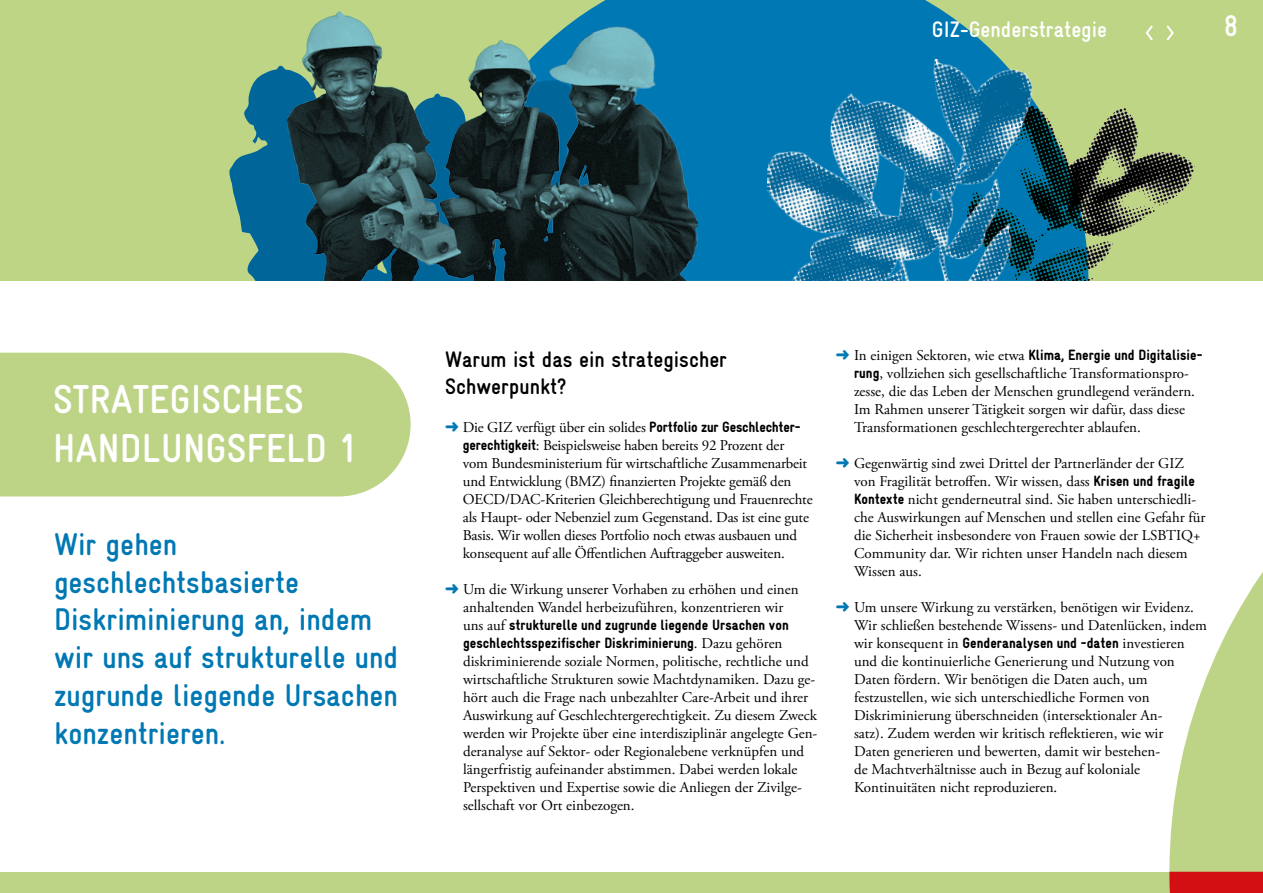
<style>
.page{position:relative;width:1263px;height:893px;background:#fff}
.page>*{position:absolute;margin:0;border:0;box-sizing:border-box;transform-origin:0 0}
.t1{font:700 40.5px/48.6px "Gravur Condensed";color:#fff}
.t2{font:700 31.5px/37.8px "Gravur Condensed";color:#0078b3}
.t3{font:700 30px "Gravur Condensed";color:#fff}
.t4{font:700 condensed 22.5px/27px "Gravur";color:#000}
.t5{font:700 22.5px "Gravur Condensed";color:#fff}
.t6{font:15px/18px "Adobe Garamond Pro";color:#000}
.t7{font:900 15px/18px "Gravur Condensed";color:#000}
.s1{color:#0078b3}
.s2{font-family:"Gravur Condensed";font-weight:900}
.s3{font-family:"Adobe Garamond Pro";font-weight:400}
</style>
<div class="page">
<div style="left:0;top:0;width:1263px;height:281px;background:#bed586"></div>
<div style="left:588px;top:0;width:404px;height:281px;background:#0078b4"></div>
<img style="left:1060px;top:108px;width:135px;height:173px">
<svg style="left:229px;top:66px;width:58px;height:215px;fill:#006599"></svg>
<svg style="left:287px;top:11px;width:411px;height:270px"></svg>
<img style="left:755px;top:51px;width:305px;height:230px">
<div style="left:0;top:353px;width:411px;height:143px;background:#bdd486"></div>
<svg style="left:1169px;top:572px;width:94px;height:300px;fill:#bdd486"></svg>
<div style="left:0;top:872px;width:1263px;height:21px;background:#bdd486"></div>
<div style="left:1169px;top:872px;width:94px;height:21px;background:#d40f14"></div>
<svg style="left:1166px;top:25px;width:8px;height:16px"></svg>
<svg style="left:1145px;top:25px;width:8px;height:16px"></svg>
<h3 class="t5" style="left:932px;top:17px;width:177px">GIZ-Genderstrategie</h3>
<h3 class="t3" style="left:1224px;top:9px;width:15px">8</h3>
<h1 class="t1" style="left:53px;top:375px;width:305px">STRATEGISCHES<br>HANDLUNGSFELD 1</h1>
<h2 class="t2" style="left:54px;top:525px;width:346px">Wir gehen geschlechtsbasierte<br>Diskriminierung an, indem wir uns auf strukturelle und zugrunde liegende Ursachen konzentrieren.</h2>
<h3 class="t4" style="left:445px;top:346px;width:284px">Warum ist das ein strategischer<br>Schwerpunkt?</h3>
<p class="t6" style="left:463px;top:419px;width:351px;text-indent:-18px"><span class="s1">➜</span> Die GIZ verfügt über ein solides <span class="s2">Portfolio zur Geschlechter&shy;gerechtigkeit</span>: Beispielsweise haben bereits 92 Prozent der vom Bundesministerium für wirtschaftliche Zusammenarbeit und Entwicklung (BMZ) finanzierten Projekte gemäß den OECD/DAC-Kriterien Gleichberechtigung und Frauenrechte als Haupt- oder Nebenziel zum Gegenstand. Das ist eine gute Basis. Wir wollen dieses Portfolio noch etwas ausbauen und konsequent auf alle Öffentlichen Auftraggeber ausweiten.</p>
<p class="t6" style="left:445px;top:581px;width:355px;text-align:center"><span class="s1">➜</span> Um die Wirkung unserer Vorhaben zu erhöhen und einen anhaltenden Wandel herbeizuführen, konzentrieren wir</p>
<p class="t7" style="left:463px;top:616px;width:327px"><span class="s3">uns auf</span> strukturelle und zugrunde liegende Ursachen von geschlechtsspezifischer Diskriminierung<span class="s3">. Dazu gehören</span></p>
<p class="t6" style="left:463px;top:653px;width:356px">diskriminierende soziale Normen, politische, rechtliche und wirtschaftliche Strukturen sowie Machtdynamiken. Dazu ge&shy;hört auch die Frage nach unbezahlter Care-Arbeit und ihrer Auswirkung auf Geschlechtergerechtigkeit. Zu diesem Zweck werden wir Projekte über eine interdisziplinär angelegte Gen&shy;deranalyse auf Sektor- oder Regionalebene verknüpfen und längerfristig aufeinander abstimmen. Dabei werden lokale Perspektiven und Expertise sowie die Anliegen der Zivilge&shy;sellschaft vor Ort einbezogen.</p>
<p class="t7" style="left:836px;top:346px;width:368px"><span class="s1">➜</span> <span class="s3">In einigen Sektoren, wie etwa</span> Klima, Energie und Digitalisie-</p>
<p class="t6" style="left:854px;top:365px;width:342px"><span class="s2">rung</span>, vollziehen sich gesellschaftliche Transformationspro&shy;zesse, die das Leben der Menschen grundlegend verändern.<br>Im Rahmen unserer Tätigkeit sorgen wir dafür, dass diese Transformationen geschlechtergerechter ablaufen.</p>
<p class="t6" style="left:854px;top:455px;width:353px;text-indent:-18px"><span class="s1">➜</span> Gegenwärtig sind zwei Drittel der Partnerländer der GIZ von Fragilität betroffen. Wir wissen, dass <span class="s2">Krisen und fragile Kontexte</span> nicht genderneutral sind. Sie haben unterschiedli&shy;che Auswirkungen auf Menschen und stellen eine Gefahr für die Sicherheit insbesondere von Frauen sowie der LSBTIQ+ Community dar. Wir richten unser Handeln nach diesem Wissen aus.</p>
<p class="t6" style="left:854px;top:599px;width:354px;text-indent:-18px"><span class="s1">➜</span> Um unsere Wirkung zu verstärken, benötigen wir Evidenz.<br>Wir schließen bestehende Wissens- und Datenlücken, indem wir konsequent in <span class="s2">Genderanalysen und -daten</span> investieren und die kontinuierliche Generierung und Nutzung von Daten fördern. Wir benötigen die Daten auch, um festzustellen, wie sich unterschiedliche Formen von Diskriminierung überschneiden (intersektionaler An-<br>satz). Zudem werden wir kritisch reflektieren, wie wir<br>Daten generieren und bewerten, damit wir bestehen-<br>de Machtverhältnisse auch in Bezug auf koloniale Kontinuitäten nicht reproduzieren.</p>
</div>
